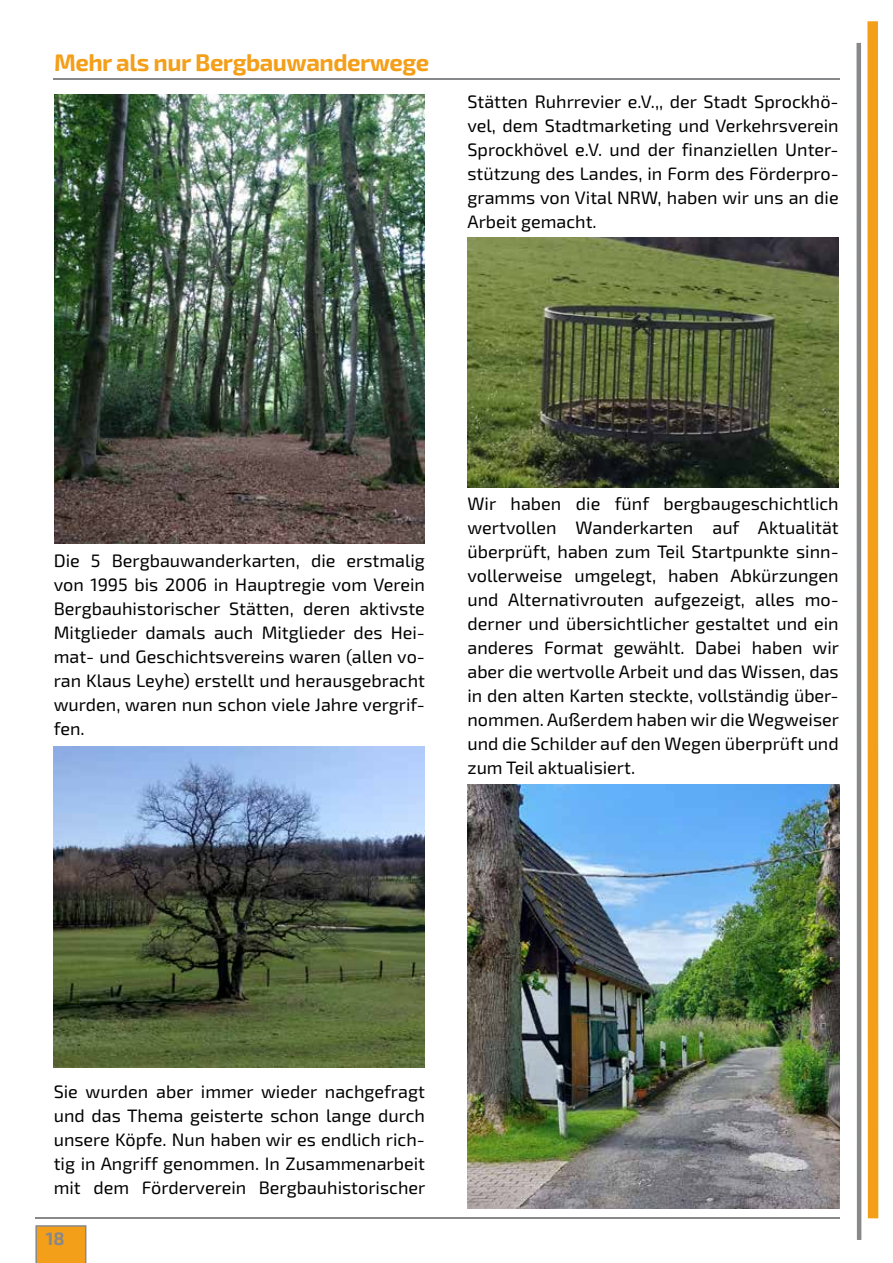
<style>
.page{position:relative;width:893px;height:1263px;background:#fff}
.page>*{position:absolute;margin:0;border:0;box-sizing:border-box;transform-origin:0 0}
.t1{font:700 24px "Exo 2";letter-spacing:-.02em;color:#f49f1a}
.t2{font:18px/24px "Exo 2";color:#000;text-align:justify}
.t3{font:700 18px "Exo 2";color:#86888a}
</style>
<div class="page">
<hr style="left:53px;top:79px;width:787px;height:1px;background:#86888a">
<hr style="left:36px;top:1217px;width:804px;height:1px;background:#86888a">
<div style="left:867px;top:21px;width:11px;height:1197px;background:#f49f1a"></div>
<div style="left:856px;top:43px;width:5px;height:1197px;background:#86888a"></div>
<svg style="left:35px;top:1225px;width:51px;height:38px;background:#ea9e26"></svg>
<img style="left:54px;top:94px;width:371px;height:450px">
<img style="left:53px;top:746px;width:372px;height:321px">
<img style="left:467px;top:237px;width:372px;height:251px">
<img style="left:467px;top:784px;width:373px;height:425px">
<h1 class="t1" style="left:54px;top:48px;width:377px">Mehr als nur Bergbauwanderwege</h1>
<p class="t2" style="left:467px;top:90px;width:373px">Stätten Ruhrrevier e.V.,, der Stadt Sprockhö&shy;vel, dem Stadtmarketing und Verkehrsverein Sprockhövel e.V. und der finanziellen Unter&shy;stützung des Landes, in Form des Förderpro&shy;gramms von Vital NRW, haben wir uns an die Arbeit gemacht.</p>
<p class="t2" style="left:54px;top:549px;width:373px">Die 5 Bergbauwanderkarten, die erstmalig von 1995 bis 2006 in Hauptregie vom Verein Bergbauhistorischer Stätten, deren aktivste Mitglieder damals auch Mitglieder des Hei&shy;mat- und Geschichtsvereins waren (allen vo&shy;ran Klaus Leyhe) erstellt und herausgebracht wurden, waren nun schon viele Jahre vergrif&shy;fen.</p>
<p class="t2" style="left:467px;top:492px;width:373px">Wir haben die fünf bergbaugeschichtlich wertvollen Wanderkarten auf Aktualität überprüft, haben zum Teil Startpunkte sinn&shy;vollerweise umgelegt, haben Abkürzungen und Alternativrouten aufgezeigt, alles mo&shy;derner und übersichtlicher gestaltet und ein anderes Format gewählt. Dabei haben wir aber die wertvolle Arbeit und das Wissen, das in den alten Karten steckte, vollständig über&shy;nommen. Außerdem haben wir die Wegweiser und die Schilder auf den Wegen überprüft und zum Teil aktualisiert.</p>
<p class="t2" style="left:54px;top:1080px;width:373px">Sie wurden aber immer wieder nachgefragt und das Thema geisterte schon lange durch unsere Köpfe. Nun haben wir es endlich rich&shy;tig in Angriff genommen. In Zusammenarbeit mit dem Förderverein Bergbauhistorischer</p>
<p class="t3" style="left:46px;top:1228px;width:20px">18</p>
</div>
